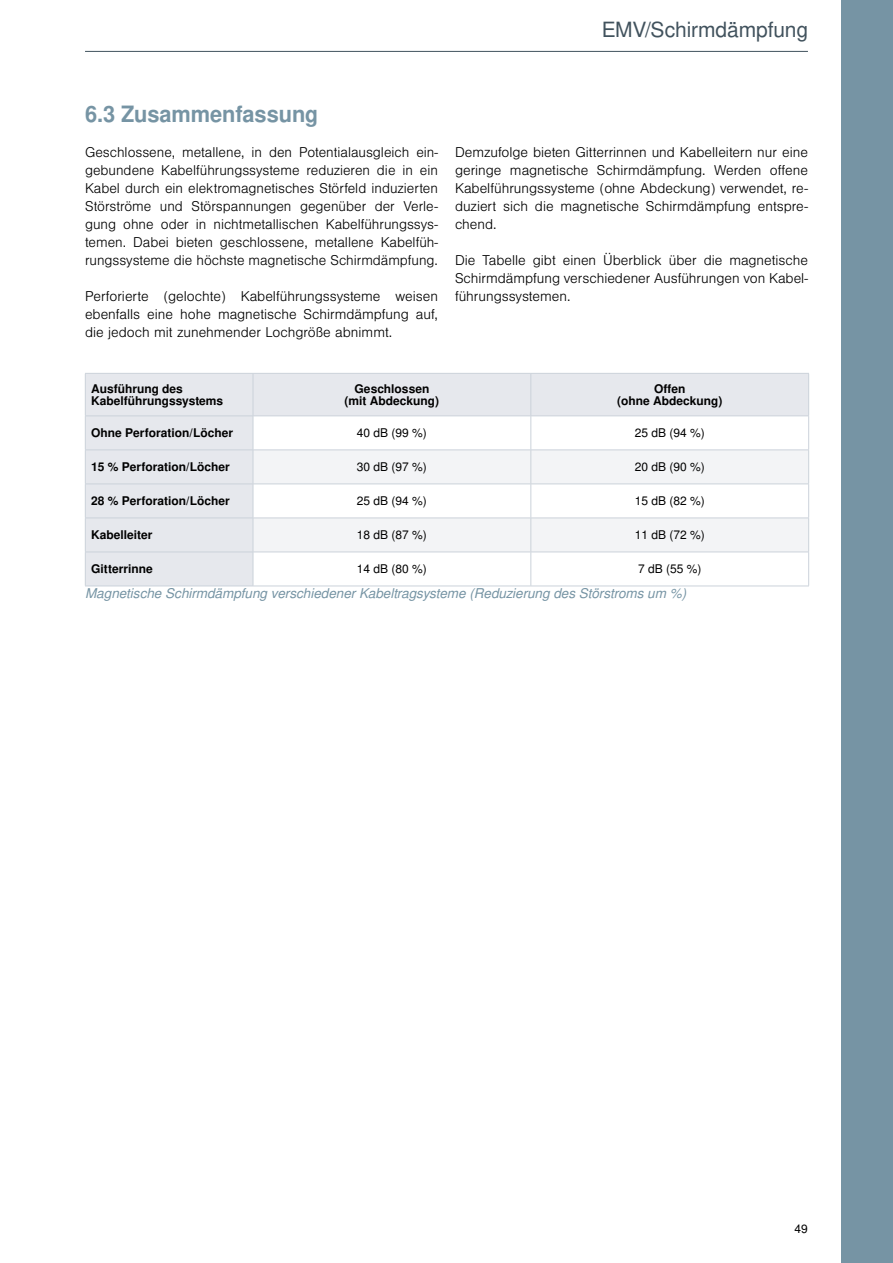
<style>
.page{position:relative;width:893px;height:1263px;background:#fff}
.page>*{position:absolute;margin:0;border:0;box-sizing:border-box;transform-origin:0 0}
.t1{font:700 22.5px "Nimbus San L";letter-spacing:-.005em;color:#7694a4}
.t2{font:21px "Nimbus San L";letter-spacing:-.005em;color:#41525d}
.t3{font:300 13.5px/18px "Nimbus San L";color:#000;text-align:justify}
.t4{font:italic 13.5px "Nimbus San L";color:#7694a4}
.t5{font:700 12px/12px "Nimbus San L";color:#000;text-align:center}
.t6{font:12px "Nimbus San L";color:#000}
</style>
<div class="page">
<hr style="left:85px;top:51px;width:723px;height:1px;background:#41525d">
<svg style="left:86px;top:374px;width:722px;height:212px;fill:#e6e8ed"></svg>
<div style="left:254px;top:451px;width:554px;height:101px;background:#f3f4f6"></div>
<svg style="left:254px;top:485px;width:554px;height:33px"></svg>
<hr style="left:85px;top:374px;width:1px;height:42px;background:#cbd2da">
<hr style="left:85px;top:373px;width:168px;height:1px;background:#cbd2da">
<hr style="left:253px;top:374px;width:1px;height:42px;background:#cbd2da">
<hr style="left:253px;top:373px;width:278px;height:1px;background:#cbd2da">
<hr style="left:531px;top:373px;width:278px;height:1px;background:#cbd2da">
<hr style="left:531px;top:374px;width:1px;height:42px;background:#cbd2da">
<hr style="left:808px;top:374px;width:1px;height:42px;background:#cbd2da">
<hr style="left:253px;top:450px;width:1px;height:34px;background:#cbd2da">
<hr style="left:253px;top:416px;width:278px;height:1px;background:#cbd2da">
<hr style="left:531px;top:416px;width:278px;height:1px;background:#cbd2da">
<hr style="left:531px;top:416px;width:1px;height:34px;background:#cbd2da">
<hr style="left:808px;top:416px;width:1px;height:34px;background:#cbd2da">
<hr style="left:85px;top:416px;width:1px;height:34px;background:#cbd2da">
<hr style="left:85px;top:416px;width:168px;height:1px;background:#cbd2da">
<hr style="left:253px;top:416px;width:1px;height:34px;background:#cbd2da">
<hr style="left:253px;top:484px;width:1px;height:34px;background:#cbd2da">
<hr style="left:253px;top:450px;width:278px;height:1px;background:#cbd2da">
<hr style="left:531px;top:450px;width:278px;height:1px;background:#cbd2da">
<hr style="left:531px;top:450px;width:1px;height:34px;background:#cbd2da">
<hr style="left:808px;top:450px;width:1px;height:34px;background:#cbd2da">
<hr style="left:85px;top:450px;width:1px;height:34px;background:#cbd2da">
<hr style="left:85px;top:450px;width:168px;height:1px;background:#cbd2da">
<hr style="left:253px;top:484px;width:278px;height:1px;background:#cbd2da">
<hr style="left:531px;top:484px;width:278px;height:1px;background:#cbd2da">
<hr style="left:85px;top:484px;width:1px;height:34px;background:#cbd2da">
<hr style="left:85px;top:484px;width:168px;height:1px;background:#cbd2da">
<hr style="left:85px;top:518px;width:1px;height:34px;background:#cbd2da">
<hr style="left:85px;top:552px;width:1px;height:34px;background:#cbd2da">
<hr style="left:85px;top:518px;width:168px;height:1px;background:#cbd2da">
<hr style="left:253px;top:518px;width:1px;height:34px;background:#cbd2da">
<hr style="left:253px;top:552px;width:1px;height:34px;background:#cbd2da">
<hr style="left:531px;top:484px;width:1px;height:34px;background:#cbd2da">
<hr style="left:808px;top:484px;width:1px;height:34px;background:#cbd2da">
<hr style="left:85px;top:552px;width:168px;height:1px;background:#cbd2da">
<hr style="left:85px;top:586px;width:168px;height:1px;background:#cbd2da">
<hr style="left:253px;top:518px;width:278px;height:1px;background:#cbd2da">
<hr style="left:531px;top:518px;width:278px;height:1px;background:#cbd2da">
<hr style="left:531px;top:518px;width:1px;height:34px;background:#cbd2da">
<hr style="left:808px;top:518px;width:1px;height:34px;background:#cbd2da">
<hr style="left:531px;top:552px;width:1px;height:34px;background:#cbd2da">
<hr style="left:808px;top:552px;width:1px;height:34px;background:#cbd2da">
<hr style="left:253px;top:552px;width:278px;height:1px;background:#cbd2da">
<hr style="left:531px;top:552px;width:278px;height:1px;background:#cbd2da">
<hr style="left:253px;top:586px;width:278px;height:1px;background:#cbd2da">
<hr style="left:531px;top:586px;width:278px;height:1px;background:#cbd2da">
<div style="left:842px;top:0;width:51px;height:1263px;background:#7694a4"></div>
<h2 class="t2" style="left:602px;top:16px;width:208px">EMV/Schirmdämpfung</h2>
<h1 class="t1" style="left:85px;top:100px;width:235px">6.3 Zusammenfassung</h1>
<p class="t3" style="left:85px;top:143px;width:354px">Geschlossene, metallene, in den Potentialausgleich ein&shy;gebundene Kabelführungssysteme reduzieren die in ein Kabel durch ein elektromagnetisches Störfeld induzierten Störströme und Störspannungen gegenüber der Verle&shy;gung ohne oder in nichtmetallischen Kabelführungssys&shy;temen. Dabei bieten geschlossene, metallene Kabelfüh&shy;rungssysteme die höchste magnetische Schirmdämpfung.</p>
<p class="t3" style="left:85px;top:287px;width:354px">Perforierte (gelochte) Kabelführungssysteme weisen ebenfalls eine hohe magnetische Schirmdämpfung auf, die jedoch mit zunehmender Lochgröße abnimmt.</p>
<p class="t3" style="left:455px;top:143px;width:354px">Demzufolge bieten Gitterrinnen und Kabelleitern nur eine geringe magnetische Schirmdämpfung. Werden offene Kabelführungssysteme (ohne Abdeckung) verwendet, re&shy;duziert sich die magnetische Schirmdämpfung entspre&shy;chend.</p>
<p class="t3" style="left:455px;top:251px;width:354px">Die Tabelle gibt einen Überblick über die magnetische Schirmdämpfung verschiedener Ausführungen von Kabel&shy;führungssystemen.</p>
<p class="t5" style="left:91px;top:383px;width:133px;text-align:left">Ausführung des<br>Kabelführungssystems</p>
<p class="t5" style="left:345px;top:383px;width:96px">Geschlossen (mit Abdeckung)</p>
<p class="t5" style="left:617px;top:383px;width:107px">Offen<br>(ohne Abdeckung)</p>
<p class="t5" style="left:91px;top:427px;width:143px">Ohne Perforation/Löcher</p>
<p class="t6" style="left:357px;top:426px;width:72px">40 dB (99 %)</p>
<p class="t6" style="left:635px;top:426px;width:72px">25 dB (94 %)</p>
<p class="t5" style="left:91px;top:461px;width:140px">15 % Perforation/Löcher</p>
<p class="t6" style="left:357px;top:460px;width:72px">30 dB (97 %)</p>
<p class="t6" style="left:635px;top:460px;width:72px">20 dB (90 %)</p>
<p class="t5" style="left:91px;top:495px;width:140px">28 % Perforation/Löcher</p>
<p class="t6" style="left:357px;top:494px;width:72px">25 dB (94 %)</p>
<p class="t6" style="left:635px;top:494px;width:72px">15 dB (82 %)</p>
<p class="t5" style="left:91px;top:529px;width:63px">Kabelleiter</p>
<p class="t6" style="left:357px;top:528px;width:72px">18 dB (87 %)</p>
<p class="t6" style="left:635px;top:528px;width:72px">11 dB (72 %)</p>
<p class="t5" style="left:91px;top:563px;width:63px">Gitterrinne</p>
<p class="t6" style="left:357px;top:562px;width:72px">14 dB (80 %)</p>
<p class="t6" style="left:638px;top:562px;width:65px">7 dB (55 %)</p>
<p class="t4" style="left:85px;top:585px;width:603px">Magnetische Schirmdämpfung verschiedener Kabeltragsysteme (Reduzierung des Störstroms um %)</p>
<p class="t6" style="left:794px;top:1222px;width:15px">49</p>
</div>
